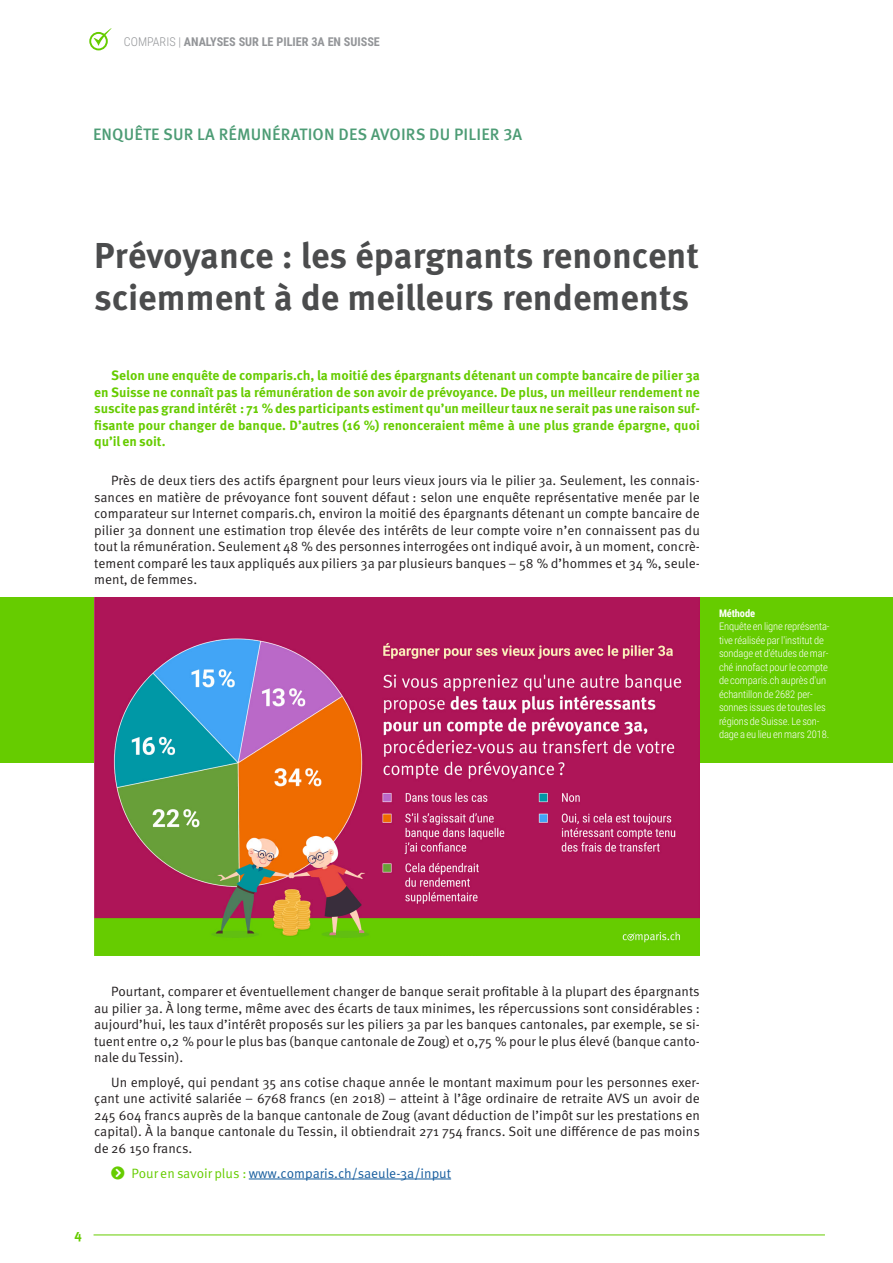
<style>
.page{position:relative;width:893px;height:1263px;background:#fff}
.page>*{position:absolute;margin:0;border:0;box-sizing:border-box;transform-origin:0 0}
.t1{font:700 36px/42px "Meta Pro";color:#4b4c4d}
.Summary{font:500 16.5px "Meta Pro";letter-spacing:.01em;color:#4d9c75}
.Body{font:13.5px/16.5px "Meta Pro";color:#231f20;text-align:justify}
.Lead-In{font:700 13.5px/16.5px "Meta Pro";color:#6c0;text-align:justify}
.Body-2{font:13.5px "Meta Pro";color:#175d9e}
.t2{font:700 12.15px "Roboto Condensed";color:#939598}
.Bildlegende{font:300 10.5px/13.5px "Roboto Condensed";letter-spacing:-.01em;color:#fff}
.s1{font-weight:300}
.s2{font-weight:700}
.s3{color:#6c0}
</style>
<div class="page">
<svg style="left:89px;top:28px;width:23px;height:22px"></svg>
<div style="left:0;top:597px;width:893px;height:166px;background:#6c0"></div>
<img style="left:94px;top:597px;width:606px;height:359px">
<hr style="left:249px;top:1178px;width:202px;height:1px;background:#175d9e">
<hr style="left:94px;top:1234px;width:731px;height:1px;background:#6c0">
<p class="t2" style="left:124px;top:33px;width:257px"><span class="s1">COMPARIS |</span> ANALYSES SUR LE PILIER 3A EN SUISSE</p>
<p class="Summary" style="left:93px;top:124px;width:431px">ENQUÊTE SUR LA RÉMUNÉRATION DES AVOIRS DU PILIER 3A</p>
<p class="t1" style="left:94px;top:236px;width:606px">Prévoyance : les épargnants renoncent sciemment à de meilleurs rendements</p>
<p class="Lead-In" style="left:94px;top:368px;width:607px;text-indent:17px">Selon une enquête de comparis.ch, la moitié des épargnants détenant un compte bancaire de pilier 3a en Suisse ne connaît pas la rémunération de son avoir de prévoyance. De plus, un meilleur rendement ne suscite pas grand intérêt : 71 % des participants estiment qu’un meilleur taux ne serait pas une raison suf&shy;fisante pour changer de banque. D’autres (16 %) renonceraient même à une plus grande épargne, quoi qu’il en soit.</p>
<p class="Body" style="left:94px;top:472px;width:607px;text-indent:17px">Près de deux tiers des actifs épargnent pour leurs vieux jours via le pilier 3a. Seulement, les connais&shy;sances en matière de prévoyance font souvent défaut : selon une enquête représentative menée par le comparateur sur Internet comparis.ch, environ la moitié des épargnants détenant un compte bancaire de pilier 3a donnent une estimation trop élevée des intérêts de leur compte voire n’en connaissent pas du tout la rémunération. Seulement 48 % des personnes interrogées ont indiqué avoir, à un moment, concrè&shy;tement comparé les taux appliqués aux piliers 3a par plusieurs banques – 58 % d’hommes et 34 %, seule&shy;ment, de femmes.</p>
<p class="Bildlegende" style="left:719px;top:606px;width:112px"><span class="s2">Méthode<br></span>Enquête en ligne représenta&shy;tive réalisée par l'institut de sondage et d'études de mar&shy;ché innofact pour le compte de comparis.ch auprès d'un échantillon de 2682 per&shy;sonnes issues de toutes les régions de Suisse. Le son&shy;dage a eu lieu en mars 2018.</p>
<p class="Body" style="left:94px;top:983px;width:607px;text-indent:17px">Pourtant, comparer et éventuellement changer de banque serait profitable à la plupart des épargnants au pilier 3a. À long terme, même avec des écarts de taux minimes, les répercussions sont considérables : aujourd’hui, les taux d’intérêt proposés sur les piliers 3a par les banques cantonales, par exemple, se si&shy;tuent entre 0,2 % pour le plus bas (banque cantonale de Zoug) et 0,75 % pour le plus élevé (banque canto&shy;nale du Tessin).</p>
<p class="Body" style="left:94px;top:1074px;width:607px;text-indent:17px">Un employé, qui pendant 35 ans cotise chaque année le montant maximum pour les personnes exer&shy;çant une activité salariée – 6768 francs (en 2018) – atteint à l’âge ordinaire de retraite AVS un avoir de 245 604 francs auprès de la banque cantonale de Zoug (avant déduction de l’impôt sur les prestations en capital). À la banque cantonale du Tessin, il obtiendrait 271 754 francs. Soit une différence de pas moins de 26 150 francs.</p>
<p class="Body-2" style="left:132px;top:1164px;width:321px"><span class="s3">Pour en savoir plus :</span> www.comparis.ch/saeule-3a/input</p>
<p class="Lead-In" style="left:74px;top:1226px;width:9px">4</p>
</div>
